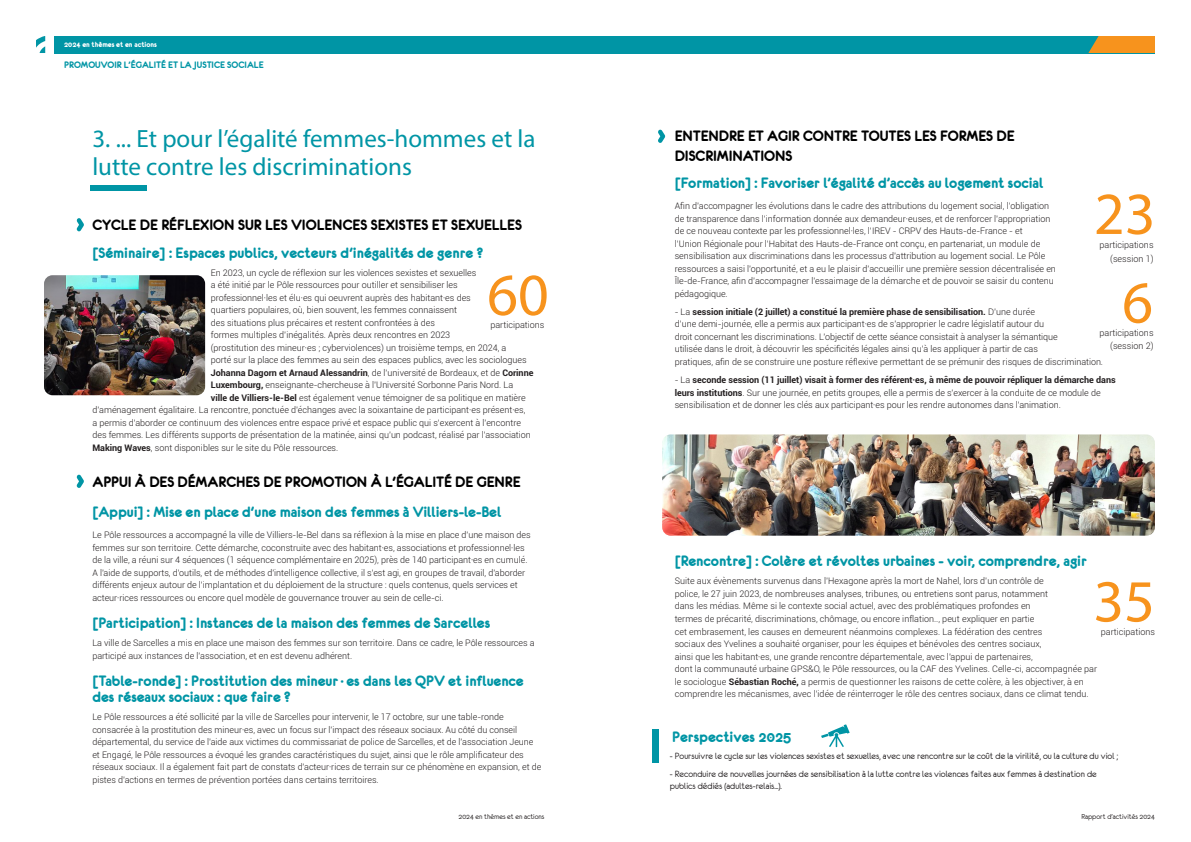
<style>
.page{position:relative;width:1191px;height:842px;background:#fff}
.page>*{position:absolute;margin:0;border:0;box-sizing:border-box;transform-origin:0 0}
.H2_Titre_de_section{font:60px "Myriad Pro";color:#f7931d}
.H4_Titre{font:25px/28px "Myriad Pro";color:#0095a5}
.Paragraphe_contenu{font:16px/16px "Eurofurencebold";letter-spacing:-.005em;color:#0095a5}
.Paragraphe_contenu-2{font:16px/19.2px "Eurofurencebold";letter-spacing:-.005em;color:#000}
.H4_Titre-2{font:16px "Eurofurencebold";color:#0095a5}
.t1{font:10px/12px "Eurofurenceregular";color:#231f20}
.t2{font:10px "Eurofurencebold";color:#0095a5}
.Paragraphe_contenu-3{font:300 9px/12.5px "Roboto";letter-spacing:-.005em;color:#231f20}
.Paragraphe_contenu-4{font:700 9px "Roboto";color:#231f20}
.t3{font:8px "Eurofurenceregular";color:#231f20}
.t4{font:8px "Eurofurencebold";color:#fff}
.s1{font-weight:300}
.s2{font-weight:700}
</style>
<div class="page">
<svg style="left:36px;top:36px;width:9px;height:17px"></svg>
<div style="left:54px;top:36px;width:1101px;height:17px;background:#0095a5"></div>
<svg style="left:1088px;top:36px;width:67px;height:17px"></svg>
<div style="left:652px;top:729px;width:6px;height:34px;background:#0095a5"></div>
<svg style="left:821px;top:724px;width:28px;height:23px"></svg>
<img style="left:662px;top:434px;width:493px;height:102px">
<svg style="left:77px;top:218px;width:7px;height:13px"></svg>
<img style="left:44px;top:275px;width:161px;height:120px">
<div style="left:91px;top:185px;width:56px;height:5px;background:#0095a5"></div>
<svg style="left:77px;top:475px;width:7px;height:13px"></svg>
<svg style="left:658px;top:130px;width:7px;height:13px"></svg>
<p class="t4" style="left:64px;top:40px;width:94px">2024 en thèmes et en actions</p>
<p class="t2" style="left:64px;top:60px;width:201px">PROMOUVOIR L’ÉGALITÉ ET LA JUSTICE SOCIALE</p>
<p class="H4_Titre" style="left:92px;top:124px;width:445px">3. ... Et pour l’égalité femmes-hommes et la lutte contre les discriminations</p>
<p class="Paragraphe_contenu-2" style="left:92px;top:215px;width:431px">CYCLE DE RÉFLEXION SUR LES VIOLENCES SEXISTES ET SEXUELLES</p>
<p class="Paragraphe_contenu" style="left:92px;top:244px;width:392px">[Séminaire] : Espaces publics, vecteurs d'inégalités de genre ?</p>
<p class="Paragraphe_contenu-3" style="left:211px;top:266px;width:267px">En 2023, un cycle de réflexion sur les violences sexistes et sexuelles</p>
<p class="Paragraphe_contenu-3" style="left:211px;top:279px;width:248px">a été initié par le Pôle ressources pour outiller et sensibiliser les</p>
<p class="Paragraphe_contenu-3" style="left:211px;top:291px;width:261px">professionnel·les et élu·es qui oeuvrent auprès des habitant·es des</p>
<p class="Paragraphe_contenu-3" style="left:211px;top:304px;width:248px">quartiers populaires, où, bien souvent, les femmes connaissent</p>
<p class="Paragraphe_contenu-3" style="left:211px;top:316px;width:226px">des situations plus précaires et restent confrontées à des</p>
<p class="Paragraphe_contenu-3" style="left:211px;top:329px;width:241px">formes multiples d’inégalités. Après deux rencontres en 2023</p>
<p class="Paragraphe_contenu-3" style="left:211px;top:341px;width:297px">(prostitution des mineur·es ; cyberviolences) un troisième temps, en 2024, a</p>
<p class="Paragraphe_contenu-3" style="left:211px;top:354px;width:317px">porté sur la place des femmes au sein des espaces publics, avec les sociologues</p>
<p class="Paragraphe_contenu-4" style="left:211px;top:366px;width:324px">Johanna Dagorn et Arnaud Alessandrin<span class="s1">, de l’université de Bordeaux, et de</span> Corinne</p>
<p class="Paragraphe_contenu-3" style="left:211px;top:379px;width:304px"><span class="s2">Luxembourg,</span> enseignante-chercheuse à l’Université Sorbonne Paris Nord. La</p>
<p class="Paragraphe_contenu-3" style="left:211px;top:391px;width:316px"><span class="s2">ville de Villiers-le-Bel</span> est également venue témoigner de sa politique en matière</p>
<p class="Paragraphe_contenu-3" style="left:92px;top:404px;width:434px">d’aménagement égalitaire. La rencontre, ponctuée d’échanges avec la soixantaine de participant·es présent·es,</p>
<p class="Paragraphe_contenu-3" style="left:92px;top:416px;width:430px">a permis d'aborder ce continuum des violences entre espace privé et espace public qui s’exercent à l’encontre</p>
<p class="Paragraphe_contenu-3" style="left:92px;top:429px;width:440px">des femmes. Les différents supports de présentation de la matinée, ainsi qu'un podcast, réalisé par l'association</p>
<p class="Paragraphe_contenu-3" style="left:92px;top:441px;width:247px"><span class="s2">Making Waves</span>, sont disponibles sur le site du Pôle ressources.</p>
<p class="Paragraphe_contenu-2" style="left:92px;top:472px;width:430px">APPUI À DES DÉMARCHES DE PROMOTION À L'ÉGALITÉ DE GENRE</p>
<p class="Paragraphe_contenu" style="left:92px;top:504px;width:410px">[Appui] : Mise en place d'une maison des femmes à Villiers-le-Bel</p>
<p class="Paragraphe_contenu-3" style="left:92px;top:528px;width:440px">Le Pôle ressources a accompagné la ville de Villiers-le-Bel dans sa réflexion à la mise en place d'une maison des femmes sur son territoire. Cette démarche, coconstruite avec des habitant·es, associations et professionnel·les de la ville, a réuni sur 4 séquences (1 séquence complémentaire en 2025), près de 140 participant·es en cumulé.<br>A l'aide de supports, d'outils, et de méthodes d'intelligence collective, il s'est agi, en groupes de travail, d'aborder différents enjeux autour de l'implantation et du déploiement de la structure : quels contenus, quels services et acteur·rices ressources ou encore quel modèle de gouvernance trouver au sein de celle-ci.</p>
<p class="Paragraphe_contenu" style="left:92px;top:615px;width:399px">[Participation] : Instances de la maison des femmes de Sarcelles</p>
<p class="Paragraphe_contenu-3" style="left:92px;top:636px;width:444px">La ville de Sarcelles a mis en place une maison des femmes sur son territoire. Dans ce cadre, le Pôle ressources a participé aux instances de l'association, et en est devenu adhérent.</p>
<p class="Paragraphe_contenu" style="left:92px;top:673px;width:433px">[Table-ronde] : Prostitution des mineur·es dans les QPV et influence des réseaux sociaux : que faire ?</p>
<p class="Paragraphe_contenu-3" style="left:92px;top:710px;width:450px">Le Pôle ressources a été sollicité par la ville de Sarcelles pour intervenir, le 17 octobre, sur une table-ronde consacrée à la prostitution des mineur·es, avec un focus sur l'impact des réseaux sociaux. Au côté du conseil départemental, du service de l'aide aux victimes du commissariat de police de Sarcelles, et de l'association Jeune et Engagé, le Pôle ressources a évoqué les grandes caractéristiques du sujet, ainsi que le rôle amplificateur des réseaux sociaux. Il a également fait part de constats d'acteur·rices de terrain sur ce phénomène en expansion, et de pistes d'actions en termes de prévention portées dans certains territoires.</p>
<p class="H2_Titre_de_section" style="left:487px;top:258px;width:63px">60</p>
<p class="Paragraphe_contenu-3" style="left:490px;top:318px;width:56px">participations</p>
<p class="Paragraphe_contenu-2" style="left:674px;top:127px;width:341px">ENTENDRE ET AGIR CONTRE TOUTES LES FORMES DE<br>DISCRIMINATIONS</p>
<p class="Paragraphe_contenu" style="left:674px;top:175px;width:370px">[Formation] : Favoriser l’égalité d’accès au logement social</p>
<p class="Paragraphe_contenu-3" style="left:674px;top:199px;width:383px">Afin d’accompagner les évolutions dans le cadre des attributions du logement social, l’obligation de transparence dans l’information donnée aux demandeur·euses, et de renforcer l’appropriation de ce nouveau contexte par les professionnel·les, l’IREV - CRPV des Hauts-de-France - et<br>l’Union Régionale pour l’Habitat des Hauts-de-France ont conçu, en partenariat, un module de sensibilisation aux discriminations dans les processus d’attribution au logement social. Le Pôle ressources a saisi l'opportunité, et a eu le plaisir d’accueillir une première session décentralisée en Île-de-France, afin d’accompagner l’essaimage de la démarche et de pouvoir se saisir du contenu pédagogique.</p>
<p class="Paragraphe_contenu-3" style="left:674px;top:305px;width:430px">- La <span class="s2">session initiale (2 juillet) a constitué la première phase de sensibilisation.</span> D’une durée<br>d’une demi-journée, elle a permis aux participant·es de s’approprier le cadre législatif autour du<br>droit concernant les discriminations. L’objectif de cette séance consistait à analyser la sémantique<br>utilisée dans le droit, à découvrir les spécificités légales ainsi qu’à les appliquer à partir de cas<br>pratiques, afin de se construire une posture réflexive permettant de se prémunir des risques de discrimination.</p>
<p class="Paragraphe_contenu-3" style="left:674px;top:373px;width:442px">- La <span class="s2">seconde session (11 juillet) visait à former des référent·es, à même de pouvoir répliquer la démarche dans leurs institutions</span>. Sur une journée, en petits groupes, elle a permis de s’exercer à la conduite de ce module de sensibilisation et de donner les clés aux participant·es pour les rendre autonomes dans l'animation.</p>
<p class="H2_Titre_de_section" style="left:1094px;top:177px;width:63px">23</p>
<p class="Paragraphe_contenu-3" style="left:1099px;top:239px;width:56px">participations</p>
<p class="Paragraphe_contenu-3" style="left:1110px;top:252px;width:45px">(session 1)</p>
<p class="H2_Titre_de_section" style="left:1122px;top:266px;width:32px">6</p>
<p class="Paragraphe_contenu-3" style="left:1099px;top:326px;width:56px">participations</p>
<p class="Paragraphe_contenu-3" style="left:1110px;top:339px;width:45px">(session 2)</p>
<p class="Paragraphe_contenu" style="left:674px;top:553px;width:413px">[Rencontre] : Colère et révoltes urbaines - voir, comprendre, agir</p>
<p class="Paragraphe_contenu-3" style="left:674px;top:575px;width:424px">Suite aux évènements survenus dans l’Hexagone après la mort de Nahel, lors d’un contrôle de<br>police, le 27 juin 2023, de nombreuses analyses, tribunes, ou entretiens sont parus, notamment<br>dans les médias. Même si le contexte social actuel, avec des problématiques profondes en<br>termes de précarité, discriminations, chômage, ou encore inflation.., peut expliquer en partie<br>cet embrasement, les causes en demeurent néanmoins complexes. La fédération des centres<br>sociaux des Yvelines a souhaité organiser, pour les équipes et bénévoles des centres sociaux,<br>ainsi que les habitant·es, une grande rencontre départementale, avec l'appui de partenaires,<br>dont la communauté urbaine GPS&amp;O, le Pôle ressources, ou la CAF des Yvelines. Celle-ci, accompagnée par le sociologue <span class="s2">Sébastian Roché,</span> a permis de questionner les raisons de cette colère, à les objectiver, à en comprendre les mécanismes, avec l'idée de réinterroger le rôle des centres sociaux, dans ce climat tendu.</p>
<p class="H2_Titre_de_section" style="left:1093px;top:564px;width:63px">35</p>
<p class="Paragraphe_contenu-3" style="left:1101px;top:625px;width:56px">participations</p>
<p class="H4_Titre-2" style="left:672px;top:729px;width:121px">Perspectives 2025</p>
<p class="t1" style="left:670px;top:750px;width:450px">- Poursuivre le cycle sur les violences sexistes et sexuelles, avec une rencontre sur le coût de la virilité, ou la culture du viol ;</p>
<p class="t1" style="left:670px;top:767px;width:428px">- Reconduire de nouvelles journées de sensibilisation à la lutte contre les violences faites aux femmes à destination de publics dédiés (adultes-relais...).</p>
<p class="t3" style="left:458px;top:812px;width:87px">2024 en thèmes et en actions</p>
<p class="t3" style="left:1081px;top:812px;width:75px">Rapport d'activités 2024</p>
</div>
